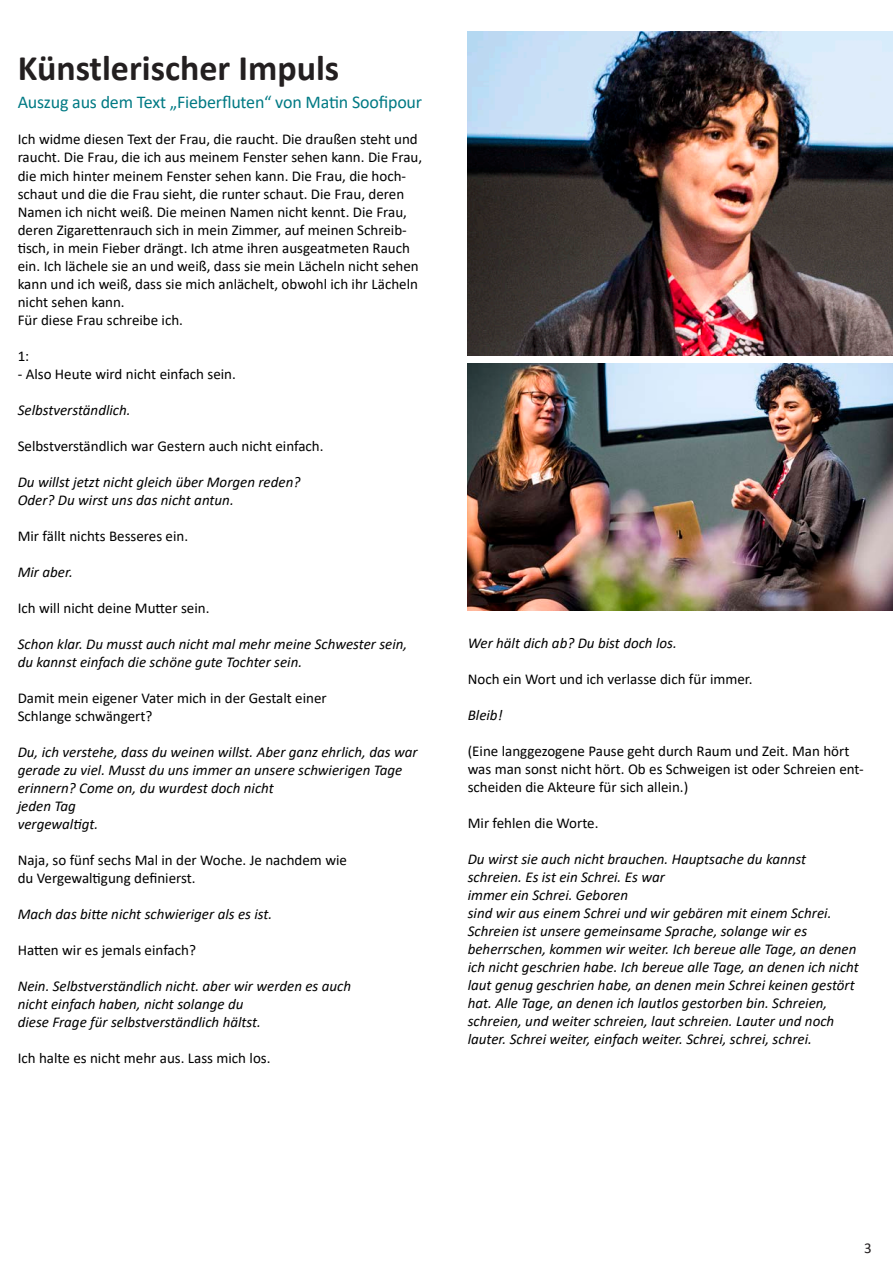
<style>
.page{position:relative;width:893px;height:1263px;background:#fff}
.page>*{position:absolute;margin:0;border:0;box-sizing:border-box;transform-origin:0 0}
.t1{font:700 36px "Calibri";color:#231f20}
.t2{font:18px "Calibri";letter-spacing:-.01em;color:#007a84}
.t3{font:italic 15px/18px "Calibri";color:#000001}
.t4{font:15px/18px "Calibri";color:#000001}
.t5{font:15px "Calibri";color:#231f20}
</style>
<div class="page">
<img style="left:468px;top:31px;width:425px;height:325px">
<img style="left:468px;top:364px;width:425px;height:246px">
<h1 class="t1" style="left:18px;top:42px;width:323px">Künstlerischer Impuls</h1>
<p class="t2" style="left:18px;top:90px;width:406px">Auszug aus dem Text „Fieberfluten“ von Matin Soofipour</p>
<p class="t4" style="left:18px;top:130px;width:406px">Ich widme diesen Text der Frau, die raucht. Die draußen steht und raucht. Die Frau, die ich aus meinem Fenster sehen kann. Die Frau, die mich hinter meinem Fenster sehen kann. Die Frau, die hoch&shy;schaut und die die Frau sieht, die runter schaut. Die Frau, deren Namen ich nicht weiß. Die meinen Namen nicht kennt. Die Frau, deren Zigarettenrauch sich in mein Zimmer, auf meinen Schreib&shy;tisch, in mein Fieber drängt. Ich atme ihren ausgeatmeten Rauch ein. Ich lächele sie an und weiß, dass sie mein Lächeln nicht sehen kann und ich weiß, dass sie mich anlächelt, obwohl ich ihr Lächeln nicht sehen kann.<br>Für diese Frau schreibe ich.</p>
<p class="t4" style="left:18px;top:346px;width:13px">1:</p>
<p class="t4" style="left:18px;top:364px;width:220px">- Also Heute wird nicht einfach sein.</p>
<p class="t3" style="left:18px;top:400px;width:114px">Selbstverständlich.</p>
<p class="t4" style="left:18px;top:436px;width:307px">Selbstverständlich war Gestern auch nicht einfach.</p>
<p class="t3" style="left:18px;top:472px;width:284px">Du willst jetzt nicht gleich über Morgen reden?<br>Oder? Du wirst uns das nicht antun.</p>
<p class="t4" style="left:18px;top:526px;width:172px">Mir fällt nichts Besseres ein.</p>
<p class="t3" style="left:18px;top:562px;width:57px">Mir aber.</p>
<p class="t4" style="left:18px;top:598px;width:193px">Ich will nicht deine Mutter sein.</p>
<p class="t3" style="left:18px;top:634px;width:391px">Schon klar. Du musst auch nicht mal mehr meine Schwester sein, du kannst einfach die schöne gute Tochter sein.</p>
<p class="t4" style="left:18px;top:688px;width:311px">Damit mein eigener Vater mich in der Gestalt einer<br>Schlange schwängert?</p>
<p class="t3" style="left:18px;top:742px;width:401px">Du, ich verstehe, dass du weinen willst. Aber ganz ehrlich, das war gerade zu viel. Musst du uns immer an unsere schwierigen Tage erinnern? Come on, du wurdest doch nicht<br>jeden Tag<br>vergewaltigt.</p>
<p class="t4" style="left:18px;top:850px;width:331px">Naja, so fünf sechs Mal in der Woche. Je nachdem wie du Vergewaltigung definierst.</p>
<p class="t3" style="left:18px;top:904px;width:256px">Mach das bitte nicht schwieriger als es ist.</p>
<p class="t4" style="left:18px;top:940px;width:180px">Hatten wir es jemals einfach?</p>
<p class="t3" style="left:18px;top:976px;width:335px">Nein. Selbstverständlich nicht. aber wir werden es auch nicht einfach haben, nicht solange du<br>diese Frage für selbstverständlich hältst.</p>
<p class="t4" style="left:18px;top:1048px;width:254px">Ich halte es nicht mehr aus. Lass mich los.</p>
<p class="t3" style="left:468px;top:633px;width:211px">Wer hält dich ab? Du bist doch los.</p>
<p class="t4" style="left:468px;top:669px;width:286px">Noch ein Wort und ich verlasse dich für immer.</p>
<p class="t3" style="left:468px;top:705px;width:36px">Bleib!</p>
<p class="t4" style="left:468px;top:741px;width:397px">(Eine langgezogene Pause geht durch Raum und Zeit. Man hört was man sonst nicht hört. Ob es Schweigen ist oder Schreien ent&shy;scheiden die Akteure für sich allein.)</p>
<p class="t4" style="left:468px;top:813px;width:132px">Mir fehlen die Worte.</p>
<p class="t3" style="left:468px;top:849px;width:393px">Du wirst sie auch nicht brauchen. Hauptsache du kannst schreien. Es ist ein Schrei. Es war<br>immer ein Schrei. Geboren<br>sind wir aus einem Schrei und wir gebären mit einem Schrei.<br>Schreien ist unsere gemeinsame Sprache, solange wir es beherrschen, kommen wir weiter. Ich bereue alle Tage, an denen ich nicht geschrien habe. Ich bereue alle Tage, an denen ich nicht laut genug geschrien habe, an denen mein Schrei keinen gestört hat. Alle Tage, an denen ich lautlos gestorben bin. Schreien, schreien, und weiter schreien, laut schreien. Lauter und noch lauter. Schrei weiter, einfach weiter. Schrei, schrei, schrei.</p>
<p class="t5" style="left:864px;top:1237px;width:9px">3</p>
</div>
